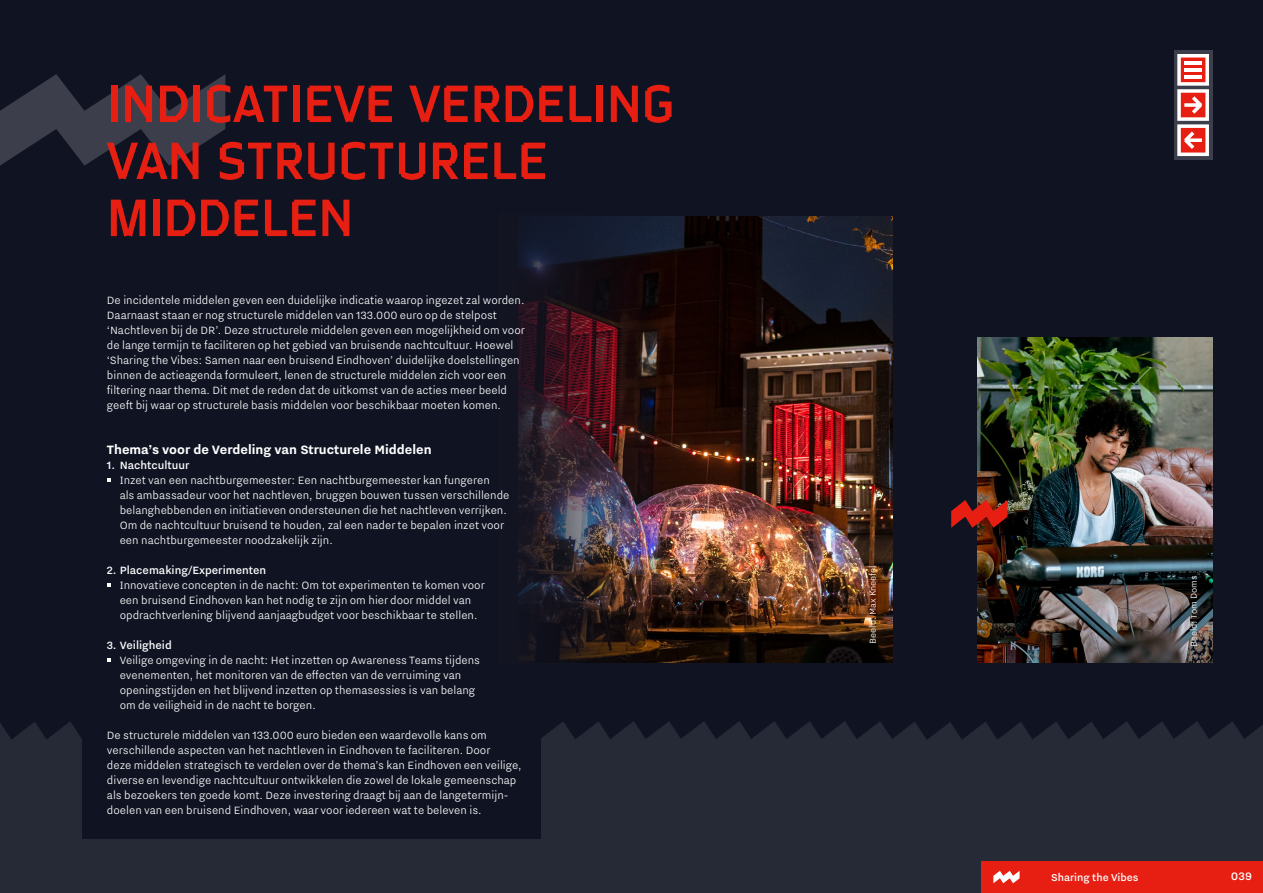
<style>
.page{position:relative;width:1263px;height:893px;background:#101322}
.page>*{position:absolute;margin:0;border:0;box-sizing:border-box;transform-origin:0 0}
.t1{font:52.5px/57px "Eindhoven Type";color:#e61f12}
.t2{font:700 15px "Nitti Eindhoven";color:#fff}
.t3{font:500 13.35px "Nitti Eindhoven";color:#fff}
.t4{font:300 13.05px/15px "Nitti Eindhoven";color:#fff}
.t5{font:500 13.05px "Nitti Eindhoven";color:#fff}
.t6{font:500 12.3px "Nitti Eindhoven";color:#fff}
.t7{font:300 10.5px "Nitti Eindhoven";color:#fff}
</style>
<div class="page">
<div style="left:0;top:744px;width:1263px;height:149px;background:#262936"></div>
<svg style="left:0;top:721px;width:1263px;height:23px"></svg>
<img style="left:665px;top:217px;width:228px;height:446px">
<img style="left:518px;top:216px;width:147px;height:447px">
<svg style="left:1177px;top:54px;width:32px;height:102px;background:#ee8f89"></svg>
<hr style="left:1184px;top:61px;width:18px;height:4px;background:#fff">
<hr style="left:1184px;top:68px;width:18px;height:4px;background:#fff">
<hr style="left:1184px;top:75px;width:18px;height:4px;background:#fff">
<hr style="left:1174px;top:54px;width:3px;height:102px;background:#f3f4f4">
<hr style="left:1209px;top:54px;width:3px;height:102px;background:#f3f4f4">
<hr style="left:1174px;top:50px;width:38px;height:4px;background:#3c3f4b">
<hr style="left:1174px;top:156px;width:38px;height:4px;background:#3c3f4b">
<hr style="left:1174px;top:121px;width:38px;height:3px;background:#f3f4f4">
<hr style="left:1174px;top:86px;width:38px;height:3px;background:#f3f4f4">
<img style="left:978px;top:337px;width:234px;height:326px">
<svg style="left:0;top:74px;width:225px;height:92px"></svg>
<div style="left:82px;top:700px;width:459px;height:139px;background:#101322"></div>
<svg style="left:107px;top:478px;width:4px;height:4px"></svg>
<svg style="left:107px;top:583px;width:4px;height:4px"></svg>
<svg style="left:107px;top:658px;width:4px;height:4px"></svg>
<svg style="left:951px;top:500px;width:56px;height:28px"></svg>
<div style="left:982px;top:861px;width:281px;height:32px;background:#e61f12"></div>
<svg style="left:993px;top:871px;width:26px;height:12px"></svg>
<h1 class="t1" style="left:107px;top:75px;width:569px">INDICATIEVE VERDELING<br>VAN STRUCTURELE<br>MIDDELEN</h1>
<p class="t4" style="left:107px;top:292px;width:419px">De incidentele middelen geven een duidelijke indicatie waarop ingezet zal worden.<br>Daarnaast staan er nog structurele middelen van 133.000 euro op de stelpost ‘Nachtleven bij de DR’. Deze structurele middelen geven een mogelijkheid om voor de lange termijn te faciliteren op het gebied van bruisende nachtcultuur. Hoewel ‘Sharing the Vibes: Samen naar een bruisend Eindhoven’ duidelijke doelstellingen binnen de actieagenda formuleert, lenen de structurele middelen zich voor een filtering naar thema. Dit met de reden dat de uitkomst van de acties meer beeld geeft bij waar op structurele basis middelen voor beschikbaar moeten komen.</p>
<p class="t2" style="left:107px;top:441px;width:326px">Thema’s voor de Verdeling van Structurele Middelen</p>
<p class="t5" style="left:107px;top:457px;width:84px">1. Nachtcultuur</p>
<p class="t4" style="left:120px;top:472px;width:391px">Inzet van een nachtburgemeester: Een nachtburgemeester kan fungeren<br>als ambassadeur voor het nachtleven, bruggen bouwen tussen verschillende belanghebbenden en initiatieven ondersteunen die het nachtleven verrijken.<br>Om de nachtcultuur bruisend te houden, zal een nader te bepalen inzet voor een nachtburgemeester noodzakelijk zijn.</p>
<p class="t5" style="left:107px;top:562px;width:161px">2. Placemaking/Experimenten</p>
<p class="t4" style="left:120px;top:577px;width:367px">Innovatieve concepten in de nacht: Om tot experimenten te komen voor een bruisend Eindhoven kan het nodig te zijn om hier door middel van opdrachtverlening blijvend aanjaagbudget voor beschikbaar te stellen.</p>
<p class="t5" style="left:107px;top:637px;width:66px">3. Veiligheid</p>
<p class="t4" style="left:120px;top:652px;width:362px">Veilige omgeving in de nacht: Het inzetten op Awareness Teams tijdens evenementen, het monitoren van de effecten van de verruiming van openingstijden en het blijvend inzetten op themasessies is van belang om de veiligheid in de nacht te borgen.</p>
<p class="t4" style="left:107px;top:727px;width:416px">De structurele middelen van 133.000 euro bieden een waardevolle kans om verschillende aspecten van het nachtleven in Eindhoven te faciliteren. Door<br>deze middelen strategisch te verdelen over de thema’s kan Eindhoven een veilige, diverse en levendige nachtcultuur ontwikkelen die zowel de lokale gemeenschap als bezoekers ten goede komt. Deze investering draagt bij aan de langetermijn&shy;doelen van een bruisend Eindhoven, waar voor iedereen wat te beleven is.</p>
<p class="t7" style="left:867px;top:644px;width:80px;rotate:-90deg">Beeld: Max Kneefel</p>
<p class="t7" style="left:1188px;top:647px;width:73px;rotate:-90deg">Beeld: Tom Doms</p>
<p class="t6" style="left:1051px;top:870px;width:89px">Sharing the Vibes</p>
<p class="t3" style="left:1231px;top:869px;width:23px">039</p>
</div>
